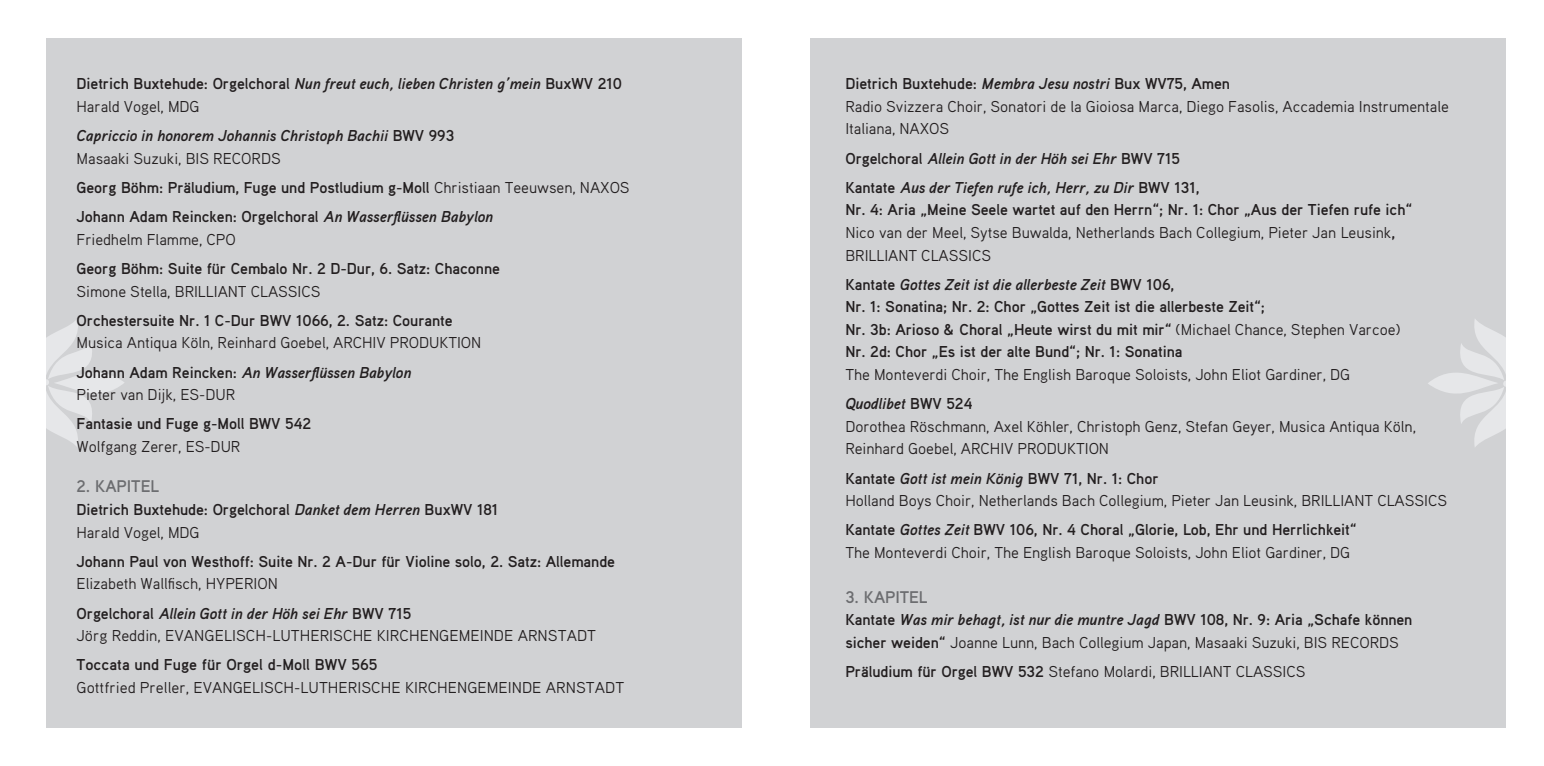
<style>
.page{position:relative;width:1544px;height:766px;background:#fff}
.page>*{position:absolute;margin:0;border:0;box-sizing:border-box;transform-origin:0 0}
.t1{font:700 16.88px "Aaux Pro";letter-spacing:-.005em;color:#6c6d70}
.t2{font:15.75px/22.5px "Aaux Pro";letter-spacing:-.005em;color:#231f20}
.t3{font:700 15.75px/22.5px "Aaux Pro";letter-spacing:-.005em;color:#231f20}
.t4{font:italic 700 15.75px/22.5px "Aaux Pro";letter-spacing:-.005em;color:#231f20}
.s1{font-style:italic}
.s2{font-weight:400}
.s3{font-style:normal}
.s4{font-weight:400;font-style:normal}
.s5{font-weight:700}
.s6{font-weight:700;font-style:italic}
</style>
<div class="page">
<div style="left:47px;top:38px;width:695px;height:689px;background:#d1d2d4"></div>
<svg style="left:47px;top:319px;width:77px;height:128px"></svg>
<div style="left:810px;top:38px;width:695px;height:689px;background:#d1d2d4"></div>
<svg style="left:1428px;top:319px;width:77px;height:128px"></svg>
<p class="t3" style="left:77px;top:72px;width:547px">Dietrich Buxtehude: Orgelchoral <span class="s1">Nun freut euch, lieben Christen g’mein</span> BuxWV 210<br><span class="s2">Harald Vogel, MDG</span></p>
<p class="t4" style="left:77px;top:124px;width:379px">Capriccio in honorem Johannis Christoph Bachii <span class="s3">BWV 993<br></span><span class="s4">Masaaki Suzuki, BIS RECORDS</span></p>
<p class="t3" style="left:77px;top:172px;width:555px;line-height:29.2px">Georg Böhm: Präludium, Fuge und Postludium g-Moll <span class="s2">Christiaan Teeuwsen, NAXOS<br></span>Johann Adam Reincken: Orgelchoral <span class="s1">An Wasserflüssen Babylon</span></p>
<p class="t2" style="left:77px;top:227px;width:161px">Friedhelm Flamme, CPO</p>
<p class="t3" style="left:77px;top:257px;width:425px">Georg Böhm: Suite für Cembalo Nr. 2 D-Dur, 6. Satz: Chaconne</p>
<p class="t2" style="left:77px;top:279px;width:245px">Simone Stella, BRILLIANT CLASSICS</p>
<p class="t3" style="left:77px;top:308px;width:378px">Orchestersuite Nr. 1 C-Dur BWV 1066, 2. Satz: Courante</p>
<p class="t2" style="left:77px;top:327px;width:406px;line-height:29.2px">Musica Antiqua Köln, Reinhard Goebel, ARCHIV PRODUKTION<br><span class="s5">Johann Adam Reincken:</span> <span class="s6">An Wasserflüssen Babylon</span></p>
<p class="t2" style="left:77px;top:383px;width:160px">Pieter van Dijk, ES-DUR</p>
<p class="t3" style="left:77px;top:412px;width:236px">Fantasie und Fuge g-Moll BWV 542</p>
<p class="t2" style="left:77px;top:434px;width:165px">Wolfgang Zerer, ES-DUR</p>
<p class="t1" style="left:77px;top:475px;width:84px">2. KAPITEL</p>
<p class="t3" style="left:77px;top:497px;width:423px">Dietrich Buxtehude: Orgelchoral <span class="s1">Danket dem Herren</span> BuxWV 181<br><span class="s2">Harald Vogel, MDG</span></p>
<p class="t3" style="left:77px;top:549px;width:540px">Johann Paul von Westhoff: Suite Nr. 2 A-Dur für Violine solo, 2. Satz: Allemande</p>
<p class="t2" style="left:77px;top:568px;width:336px;line-height:29.2px">Elizabeth Wallfisch, HYPERION<br><span class="s5">Orgelchoral</span> <span class="s6">Allein Gott in der Höh sei Ehr</span> <span class="s5">BWV 715</span></p>
<p class="t2" style="left:77px;top:623px;width:521px">Jörg Reddin, EVANGELISCH-LUTHERISCHE KIRCHENGEMEINDE ARNSTADT</p>
<p class="t3" style="left:77px;top:653px;width:302px">Toccata und Fuge für Orgel d-Moll BWV 565</p>
<p class="t2" style="left:77px;top:675px;width:549px">Gottfried Preller, EVANGELISCH-LUTHERISCHE KIRCHENGEMEINDE ARNSTADT</p>
<p class="t2" style="left:845px;top:72px;width:605px"><span class="s5">Dietrich Buxtehude:</span> <span class="s6">Membra Jesu nostri</span> <span class="s5">Bux WV75, Amen<br></span>Radio Svizzera Choir, Sonatori de la Gioiosa Marca, Diego Fasolis, Accademia Instrumentale<br>Italiana, NAXOS</p>
<p class="t4" style="left:845px;top:143px;width:356px;line-height:29.2px"><span class="s3">Orgelchoral</span> Allein Gott in der Höh sei Ehr <span class="s3">BWV 715<br>Kantate</span> Aus der Tiefen rufe ich, Herr, zu Dir <span class="s3">BWV 131,</span></p>
<p class="t2" style="left:845px;top:198px;width:568px"><span class="s5">Nr. 4: Aria „Meine Seele wartet auf den Herrn“; Nr. 1: Chor „Aus der Tiefen rufe ich“<br></span>Nico van der Meel, Sytse Buwalda, Netherlands Bach Collegium, Pieter Jan Leusink<span class="s5">,<br></span>BRILLIANT CLASSICS</p>
<p class="t3" style="left:845px;top:272px;width:557px">Kantate <span class="s1">Gottes Zeit ist die allerbeste Zeit</span> BWV 106,<br>Nr. 1: Sonatina; Nr. 2: Chor „Gottes Zeit ist die allerbeste Zeit“;<br>Nr. 3b: Arioso &amp; Choral „Heute wirst du mit mir“ <span class="s2">(Michael Chance, Stephen Varcoe)<br></span>Nr. 2d: Chor „Es ist der alte Bund“; Nr. 1: Sonatina</p>
<p class="t2" style="left:845px;top:359px;width:506px;line-height:29.2px">The Monteverdi Choir, The English Baroque Soloists, John Eliot Gardiner, DG<br><span class="s6">Quodlibet</span> <span class="s5">BWV 524</span></p>
<p class="t2" style="left:845px;top:414px;width:572px">Dorothea Röschmann, Axel Köhler, Christoph Genz, Stefan Geyer, Musica Antiqua Köln,<br>Reinhard Goebel, ARCHIV PRODUKTION</p>
<p class="t2" style="left:845px;top:466px;width:603px"><span class="s5">Kantate</span> <span class="s6">Gott ist mein König</span> <span class="s5">BWV 71, Nr. 1: Chor<br></span>Holland Boys Choir, Netherlands Bach Collegium, Pieter Jan Leusink, BRILLIANT CLASSICS</p>
<p class="t2" style="left:845px;top:518px;width:513px"><span class="s5">Kantate</span> <span class="s6">Gottes Zeit</span> <span class="s5">BWV 106, Nr. 4 Choral „Glorie, Lob, Ehr und Herrlichkeit“<br></span>The Monteverdi Choir, The English Baroque Soloists, John Eliot Gardiner, DG</p>
<p class="t1" style="left:845px;top:586px;width:84px">3. KAPITEL</p>
<p class="t2" style="left:845px;top:608px;width:568px"><span class="s5">Kantate</span> <span class="s6">Was mir behagt, ist nur die muntre Jagd</span> <span class="s5">BWV 108, Nr. 9: Aria „Schafe können sicher weiden“</span> Joanne Lunn, Bach Collegium Japan, Masaaki Suzuki, BIS RECORDS</p>
<p class="t2" style="left:845px;top:659px;width:462px"><span class="s5">Präludium für Orgel BWV 532</span> Stefano Molardi, BRILLIANT CLASSICS</p>
</div>
